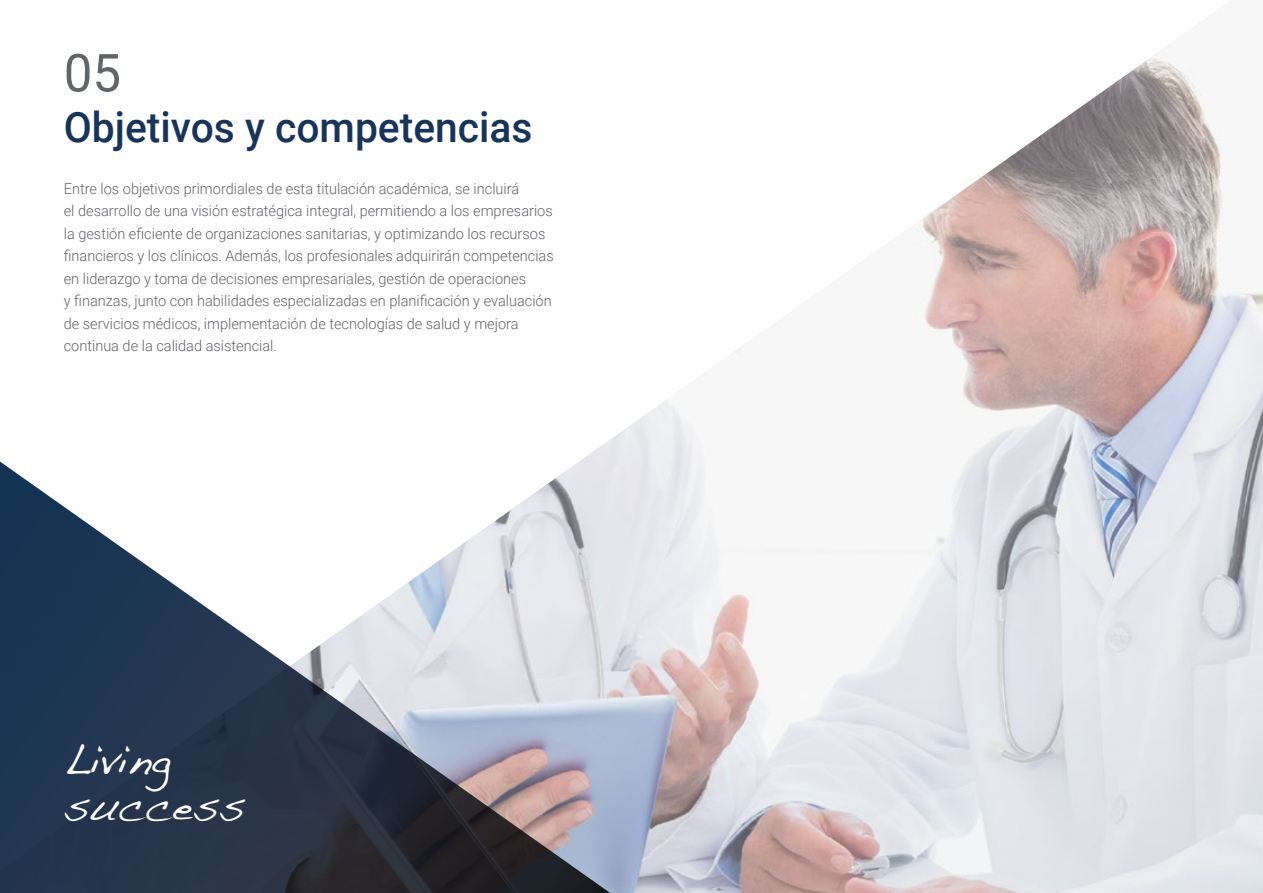
<style>
.page{position:relative;width:1263px;height:893px;background:#fff}
.page>*{position:absolute;margin:0;border:0;box-sizing:border-box;transform-origin:0 0}
.t1{font:52.5px "Roboto";color:#61646a}
.t2{font:500 42px "Roboto";color:#17355b}
.t3{font:37.5px/46px "Dakota";color:#fff}
.t4{font:300 15px/22.5px "Roboto";color:#61646a}
</style>
<div class="page">
<img style="left:602px;top:0;width:661px;height:893px">
<svg style="left:0;top:446px;width:640px;height:447px"></svg>
<h1 class="t1" style="left:64px;top:36px;width:59px">05</h1>
<h2 class="t2" style="left:64px;top:98px;width:470px">Objetivos y competencias</h2>
<p class="t4" style="left:64px;top:177px;width:491px">Entre los objetivos primordiales de esta titulación académica, se incluirá<br>el desarrollo de una visión estratégica integral, permitiendo a los empresarios la gestión eficiente de organizaciones sanitarias, y optimizando los recursos financieros y los clínicos. Además, los profesionales adquirirán competencias en liderazgo y toma de decisiones empresariales, gestión de operaciones<br>y finanzas, junto con habilidades especializadas en planificación y evaluación de servicios médicos, implementación de tecnologías de salud y mejora continua de la calidad asistencial.</p>
<h3 class="t3" style="left:64px;top:741px;width:183px">Living success</h3>
</div>
